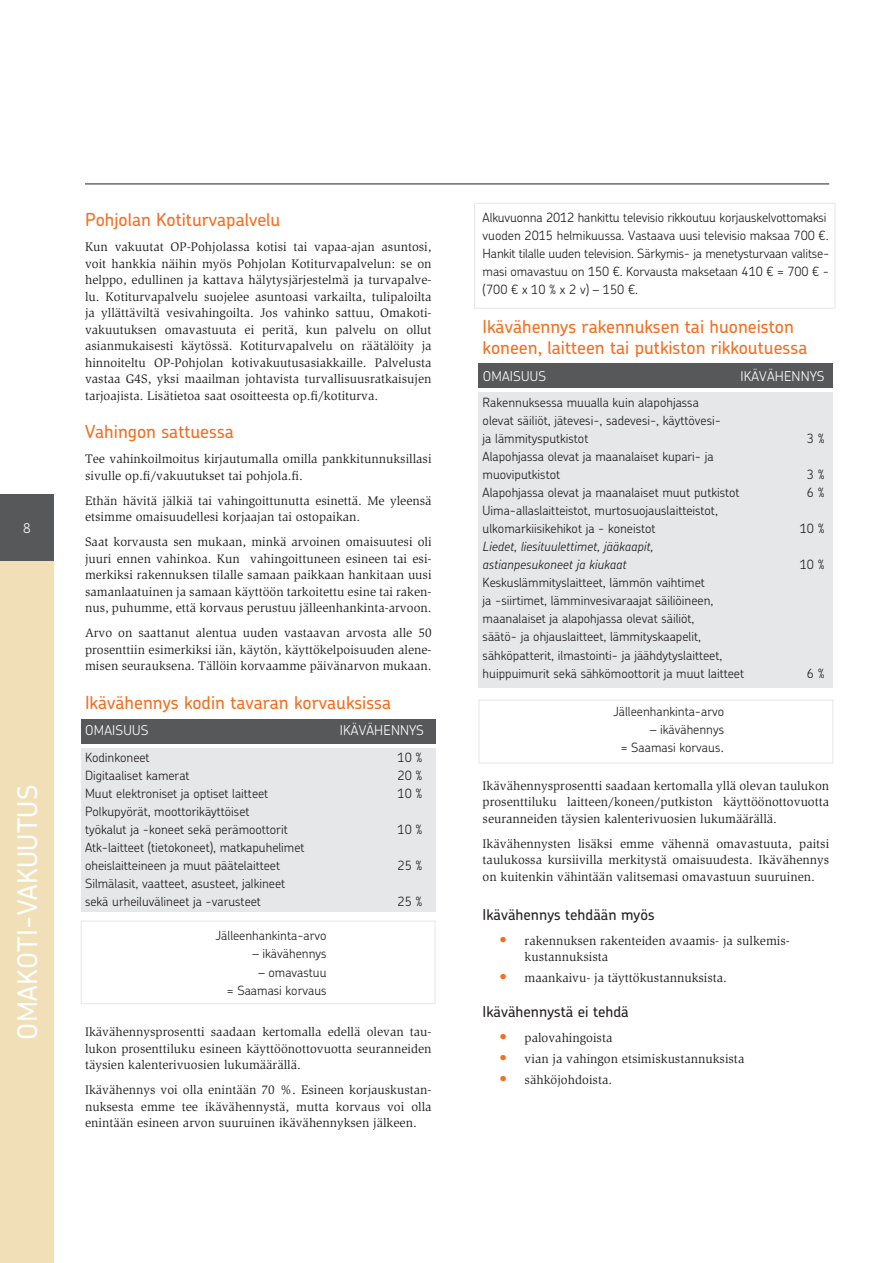
<style>
.page{position:relative;width:893px;height:1263px;background:#fff}
.page>*{position:absolute;margin:0;border:0;box-sizing:border-box;transform-origin:0 0}
.t1{font:500 27px "Chevin Std";letter-spacing:.015em;color:#fff}
.t2{font:500 18px/21.6px "Chevin Std";color:#f36e21}
.t3{font:500 15px "Chevin Std";color:#231f20}
.t4{font:300 13.5px "Chevin Std";letter-spacing:.015em;color:#fff}
.t5{font:12.75px/16.5px "Slimbach Std";color:#231f20;text-align:justify}
.t6{font:300 12.75px/18px "Chevin Std";color:#231f20}
.t7{font:italic 300 12.75px/18px "Chevin Std";color:#231f20}
.s1{font-family:"Slimbach Std";font-weight:400}
.s2{font-size:15px;color:#f36e21}
</style>
<div class="page">
<hr style="left:85px;top:184px;width:744px;height:1px;background:#231f20">
<div style="left:0;top:495px;width:54px;height:66px;background:#57585a"></div>
<div style="left:0;top:561px;width:54px;height:702px;background:#f1dfb7"></div>
<div style="left:479px;top:363px;width:354px;height:25px;background:#57585a"></div>
<div style="left:479px;top:392px;width:354px;height:296px;background:#e6e7e9"></div>
<div style="left:81px;top:719px;width:354px;height:25px;background:#57585a"></div>
<div style="left:81px;top:748px;width:354px;height:163px;background:#e6e7e9"></div>
<div style="left:474px;top:203px;width:361px;height:106px;border:1px solid #e6e7e9"></div>
<div style="left:81px;top:921px;width:354px;height:83px;border:1px solid #e6e7e9"></div>
<div style="left:479px;top:700px;width:354px;height:63px;border:1px solid #e6e7e9"></div>
<p class="t4" style="left:23px;top:518px;width:9px">8</p>
<h1 class="t1" style="left:9px;top:1040px;width:257px;rotate:-90deg">OMAKOTI-VAKUUTUS</h1>
<h2 class="t2" style="left:85px;top:208px;width:197px">Pohjolan Kotiturvapalvelu</h2>
<p class="t5" style="left:85px;top:239px;width:348px">Kun vakuutat OP-Pohjolassa kotisi tai vapaa-ajan asuntosi, voit hankkia näihin myös Pohjolan Kotiturvapalvelun: se on helppo, edullinen ja kattava hälytysjärjestelmä ja turvapalve&shy;lu. Kotiturvapalvelu suojelee asuntoasi varkailta, tulipaloilta ja yllättäviltä vesivahingoilta. Jos vahinko sattuu, Omakoti&shy;vakuutuksen omavastuuta ei peritä, kun palvelu on ollut asianmukaisesti käytössä. Kotiturvapalvelu on räätälöity ja hinnoiteltu OP-Pohjolan kotivakuutusasiakkaille. Palvelusta vastaa G4S, yksi maailman johtavista turvallisuusratkaisujen tarjoajista. Lisätietoa saat osoitteesta op.fi/kotiturva.</p>
<h2 class="t2" style="left:85px;top:420px;width:150px">Vahingon sattuessa</h2>
<p class="t5" style="left:85px;top:451px;width:348px">Tee vahinkoilmoitus kirjautumalla omilla pankkitunnuksillasi sivulle op.fi/vakuutukset tai pohjola.fi.</p>
<p class="t5" style="left:85px;top:492px;width:348px">Ethän hävitä jälkiä tai vahingoittunutta esinettä. Me yleensä etsimme omaisuudellesi korjaajan tai ostopaikan.</p>
<p class="t5" style="left:85px;top:534px;width:348px">Saat korvausta sen mukaan, minkä arvoinen omaisuutesi oli juuri ennen vahinkoa. Kun vahingoittuneen esineen tai esi&shy;merkiksi rakennuksen tilalle samaan paikkaan hankitaan uusi samanlaatuinen ja samaan käyttöön tarkoitettu esine tai raken&shy;nus, puhumme, että korvaus perustuu jälleenhankinta-arvoon.</p>
<p class="t5" style="left:85px;top:625px;width:348px">Arvo on saattanut alentua uuden vastaavan arvosta alle 50 prosenttiin esimerkiksi iän, käytön, käyttökelpoisuuden alene&shy;misen seurauksena. Tällöin korvaamme päivänarvon mukaan.</p>
<h2 class="t2" style="left:85px;top:691px;width:308px">Ikävähennys kodin tavaran korvauksissa</h2>
<p class="t4" style="left:85px;top:721px;width:65px">OMAISUUS</p>
<p class="t4" style="left:340px;top:721px;width:86px">IKÄVÄHENNYS</p>
<p class="t6" style="left:85px;top:748px;width:66px">Kodinkoneet</p>
<p class="t6" style="left:398px;top:748px;width:26px">10 %</p>
<p class="t6" style="left:85px;top:766px;width:106px">Digitaaliset kamerat</p>
<p class="t6" style="left:398px;top:766px;width:26px">20 %</p>
<p class="t6" style="left:85px;top:784px;width:185px">Muut elektroniset ja optiset laitteet</p>
<p class="t6" style="left:398px;top:784px;width:26px">10 %</p>
<p class="t6" style="left:85px;top:802px;width:204px">Polkupyörät, moottorikäyttöiset työkalut ja -koneet sekä perämoottorit</p>
<p class="t6" style="left:398px;top:820px;width:26px">10 %</p>
<p class="t6" style="left:85px;top:838px;width:221px">Atk-laitteet (tietokoneet), matkapuhelimet oheislaitteineen ja muut päätelaitteet</p>
<p class="t6" style="left:85px;top:874px;width:202px">Silmälasit, vaatteet, asusteet, jalkineet sekä urheiluvälineet ja -varusteet</p>
<p class="t6" style="left:398px;top:856px;width:26px">25 %</p>
<p class="t6" style="left:398px;top:892px;width:26px">25 %</p>
<p class="t6" style="left:216px;top:926px;width:112px">Jälleenhankinta-arvo</p>
<p class="t6" style="left:252px;top:944px;width:76px">– ikävähennys</p>
<p class="t6" style="left:227px;top:962px;width:101px;text-align:right">– omavastuu<br>= Saamasi korvaus</p>
<p class="t5" style="left:85px;top:1023px;width:348px">Ikävähennysprosentti saadaan kertomalla edellä olevan tau&shy;lukon prosenttiluku esineen käyttöönottovuotta seuranneiden täysien kalenterivuosien lukumäärällä.</p>
<p class="t5" style="left:85px;top:1081px;width:348px">Ikävähennys voi olla enintään 70 %. Esineen korjauskustan&shy;nuksesta emme tee ikävähennystä, mutta korvaus voi olla enintään esineen arvon suuruinen ikävähennyksen jälkeen.</p>
<p class="t6" style="left:483px;top:208px;width:348px">Alkuvuonna 2012 hankittu televisio rikkoutuu korjauskelvottomaksi vuoden 2015 helmikuussa. Vastaava uusi televisio maksaa 700 €.<br>Hankit tilalle uuden television. Särkymis- ja menetysturvaan valitse&shy;masi omavastuu on 150 €. Korvausta maksetaan 410 € = 700 € - (700 € x 10 % x 2 v) – 150 €.</p>
<h2 class="t2" style="left:483px;top:315px;width:326px">Ikävähennys rakennuksen tai huoneiston koneen, laitteen tai putkiston rikkoutuessa</h2>
<p class="t4" style="left:483px;top:367px;width:65px">OMAISUUS</p>
<p class="t4" style="left:740px;top:367px;width:86px">IKÄVÄHENNYS</p>
<p class="t6" style="left:483px;top:393px;width:240px">Rakennuksessa muualla kuin alapohjassa olevat säiliöt, jätevesi-, sadevesi-, käyttövesi&shy;ja lämmitysputkistot</p>
<p class="t6" style="left:807px;top:429px;width:19px">3 %</p>
<p class="t6" style="left:483px;top:447px;width:233px">Alapohjassa olevat ja maanalaiset kupari- ja muoviputkistot</p>
<p class="t6" style="left:807px;top:465px;width:19px">3 %</p>
<p class="t6" style="left:483px;top:483px;width:258px">Alapohjassa olevat ja maanalaiset muut putkistot</p>
<p class="t6" style="left:807px;top:483px;width:19px">6 %</p>
<p class="t6" style="left:483px;top:501px;width:237px">Uima-allaslaitteistot, murtosuojauslaitteistot, ulkomarkiisikehikot ja - koneistot</p>
<p class="t6" style="left:800px;top:519px;width:26px">10 %</p>
<p class="t7" style="left:483px;top:537px;width:172px">Liedet, liesituulettimet, jääkaapit, astianpesukoneet ja kiukaat</p>
<p class="t6" style="left:483px;top:573px;width:263px">Keskuslämmityslaitteet, lämmön vaihtimet<br>ja -siirtimet, lämminvesivaraajat säiliöineen, maanalaiset ja alapohjassa olevat säiliöt,<br>säätö- ja ohjauslaitteet, lämmityskaapelit, sähköpatterit, ilmastointi- ja jäähdytyslaitteet, huippuimurit sekä sähkömoottorit ja muut laitteet</p>
<p class="t6" style="left:800px;top:555px;width:26px">10 %</p>
<p class="t6" style="left:807px;top:663px;width:19px">6 %</p>
<p class="t6" style="left:613px;top:702px;width:112px">Jälleenhankinta-arvo</p>
<p class="t6" style="left:621px;top:720px;width:105px;text-align:right">– ikävähennys<br>= Saamasi korvaus<span class="s1">.</span></p>
<p class="t5" style="left:483px;top:777px;width:348px">Ikävähennysprosentti saadaan kertomalla yllä olevan taulukon prosenttiluku laitteen/koneen/putkiston käyttöönottovuotta seuranneiden täysien kalenterivuosien lukumäärällä.</p>
<p class="t5" style="left:483px;top:835px;width:348px">Ikävähennysten lisäksi emme vähennä omavastuuta, paitsi taulukossa kursiivilla merkitystä omaisuudesta. Ikävähennys on kuitenkin vähintään valitsemasi omavastuun suuruinen.</p>
<p class="t3" style="left:483px;top:904px;width:174px">Ikävähennys tehdään myös</p>
<p class="t5" style="left:525px;top:932px;width:267px;text-indent:-25px"><span class="s2">•</span> rakennuksen rakenteiden avaamis- ja sulkemis&shy;kustannuksista</p>
<p class="t5" style="left:500px;top:969px;width:229px"><span class="s2">•</span> maankaivu- ja täyttökustannuksista.</p>
<p class="t3" style="left:483px;top:1001px;width:148px">Ikävähennystä ei tehdä</p>
<p class="t5" style="left:500px;top:1029px;width:114px"><span class="s2">•</span> palovahingoista</p>
<p class="t5" style="left:500px;top:1050px;width:246px"><span class="s2">•</span> vian ja vahingon etsimiskustannuksista</p>
<p class="t5" style="left:500px;top:1071px;width:114px"><span class="s2">•</span> sähköjohdoista.</p>
</div>
